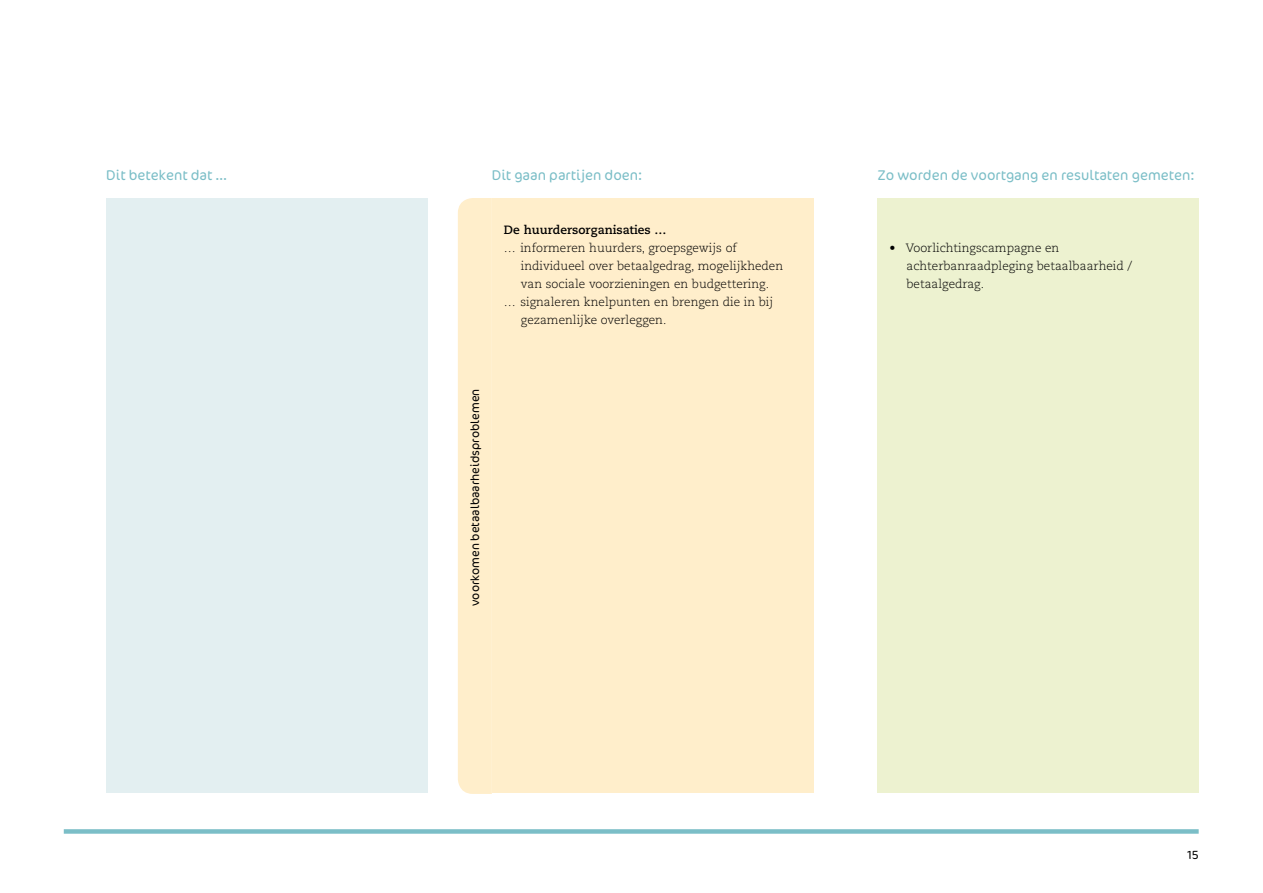
<style>
.page{position:relative;width:1263px;height:893px;background:#fff}
.page>*{position:absolute;margin:0;border:0;box-sizing:border-box;transform-origin:0 0}
.t1{font:300 14.25px "Cocon";color:#7bbec7}
.t2{font:300 12px/18px "Caecilia LT Std";color:#000}
.t3{font:300 12px "Cocon";color:#000}
.t4{font:700 12px "Caecilia LT Std";color:#000}
</style>
<div class="page">
<div style="left:492px;top:198px;width:322px;height:594px;background:#ffeecb"></div>
<div style="left:877px;top:198px;width:322px;height:594px;background:#edf2d0"></div>
<div style="left:106px;top:198px;width:322px;height:594px;background:#e3eff1"></div>
<div style="left:64px;top:829px;width:1135px;height:5px;background:#7bbec7"></div>
<div style="left:458px;top:198px;width:34px;height:596px;background:#ffeecb"></div>
<p class="t1" style="left:106px;top:167px;width:122px">Dit betekent dat …</p>
<p class="t1" style="left:492px;top:167px;width:152px">Dit gaan partijen doen:</p>
<p class="t1" style="left:877px;top:167px;width:319px">Zo worden de voortgang en resultaten gemeten:</p>
<p class="t4" style="left:504px;top:223px;width:164px">De huurdersorganisaties …</p>
<p class="t2" style="left:504px;top:239px;width:235px">… informeren huurders, groepsgewijs of</p>
<p class="t2" style="left:521px;top:257px;width:264px">individueel over betaalgedrag, mogelijkheden</p>
<p class="t2" style="left:521px;top:275px;width:250px">van sociale voorzieningen en budgettering.</p>
<p class="t2" style="left:504px;top:293px;width:271px">… signaleren knelpunten en brengen die in bij</p>
<p class="t2" style="left:521px;top:311px;width:147px">gezamenlijke overleggen.</p>
<p class="t3" style="left:468px;top:606px;width:219px;rotate:-90deg">voorkomen betaalbaarheidsproblemen</p>
<p class="t2" style="left:906px;top:239px;width:227px;text-indent:-17px">• Voorlichtingscampagne en achterbanraadpleging betaalbaarheid / betaalgedrag.</p>
<p class="t3" style="left:1187px;top:848px;width:13px">15</p>
</div>
